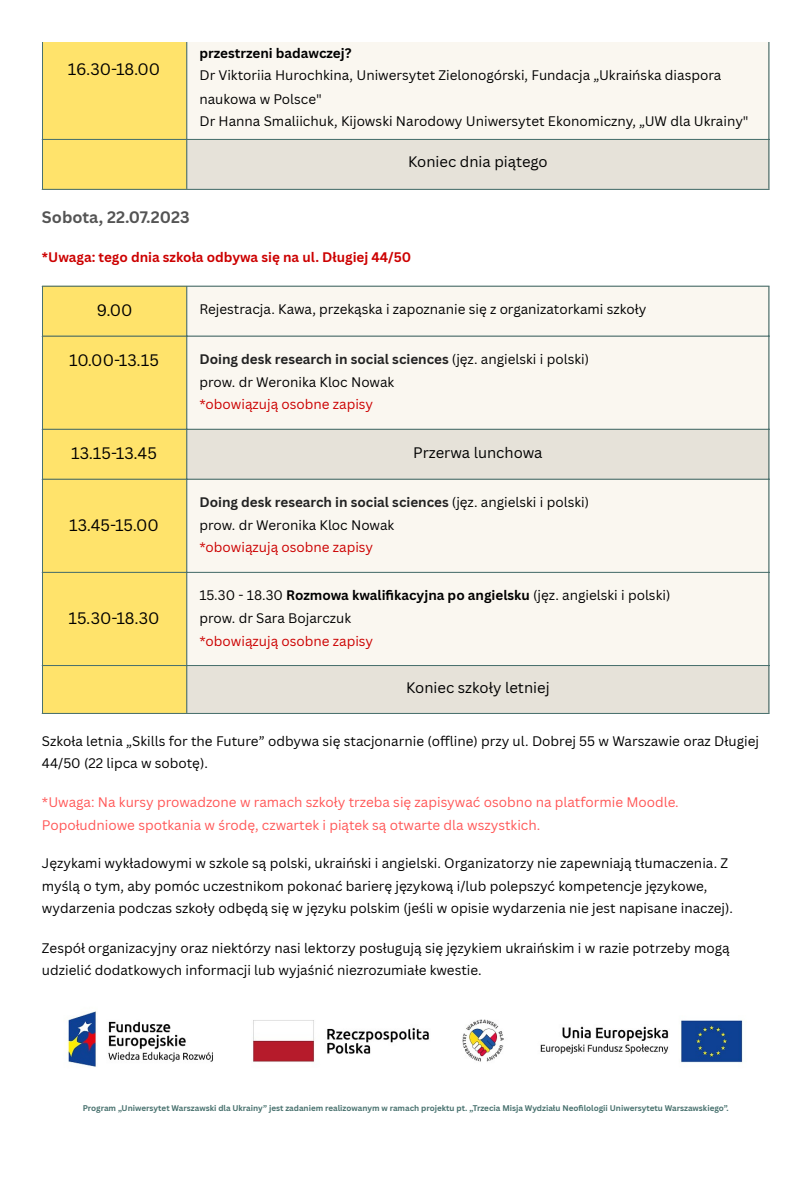
<style>
.page{position:relative;width:810px;height:1181px;background:#fff}
.page>*{position:absolute;margin:0;border:0;box-sizing:border-box;transform-origin:0 0}
.t1{font:16.2px "Canva Sans";color:#000}
.t2{font:700 16.2px "Canva Sans";color:#545454}
.t3{font:14.85px "Canva Sans";color:#000}
.t4{font:13.5px/22.8px "Canva Sans";color:#000}
.t5{font:13.5px/22.2px "Canva Sans";color:#ff5757}
.t6{font:700 13.5px "Canva Sans";color:#c00}
.t7{font:700 8.1px "Canva Sans";color:#48716e}
.s1{font-weight:700}
.s2{font-weight:700;color:#222}
.s3{color:#c00}
</style>
<div class="page">
<div style="left:43px;top:43px;width:143px;height:146px;background:#ffe36b"></div>
<svg style="left:187px;top:43px;width:581px;height:146px;fill:#faf7f0"></svg>
<hr style="left:42px;top:42px;width:1px;height:147px;background:#48716e">
<hr style="left:186px;top:42px;width:1px;height:147px;background:#48716e">
<hr style="left:768px;top:42px;width:1px;height:147px;background:#48716e">
<hr style="left:42px;top:42px;width:727px;height:1px;background:#48716e">
<hr style="left:42px;top:139px;width:727px;height:1px;background:#48716e">
<hr style="left:42px;top:189px;width:727px;height:1px;background:#48716e">
<div style="left:43px;top:287px;width:143px;height:426px;background:#ffe36b"></div>
<div style="left:187px;top:287px;width:581px;height:142px;background:#faf7f0"></div>
<svg style="left:187px;top:430px;width:581px;height:283px;fill:#faf7f0"></svg>
<hr style="left:42px;top:287px;width:1px;height:426px;background:#48716e">
<hr style="left:186px;top:287px;width:1px;height:426px;background:#48716e">
<hr style="left:768px;top:287px;width:1px;height:426px;background:#48716e">
<hr style="left:42px;top:286px;width:727px;height:1px;background:#48716e">
<hr style="left:42px;top:335px;width:727px;height:1px;background:#48716e">
<hr style="left:42px;top:429px;width:727px;height:1px;background:#48716e">
<hr style="left:42px;top:478px;width:727px;height:1px;background:#48716e">
<hr style="left:42px;top:572px;width:727px;height:1px;background:#48716e">
<hr style="left:42px;top:665px;width:727px;height:1px;background:#48716e">
<hr style="left:42px;top:713px;width:727px;height:1px;background:#48716e">
<img style="left:67px;top:1011px;width:676px;height:56px">
<p class="t1" style="left:68px;top:58px;width:94px">16.30-18.00</p>
<p class="t4" style="left:199px;top:42px;width:551px"><span class="s1">przestrzeni badawczej?<br></span>Dr Viktoriia Hurochkina, Uniwersytet Zielonogórski, Fundacja „Ukraińska diaspora naukowa w Polsce"<br>Dr Hanna Smaliichuk, Kijowski Narodowy Uniwersytet Ekonomiczny, „UW dla Ukrainy"</p>
<p class="t3" style="left:408px;top:151px;width:141px">Koniec dnia piątego</p>
<p class="t2" style="left:42px;top:206px;width:149px">Sobota, 22.07.2023</p>
<p class="t6" style="left:42px;top:248px;width:371px">*Uwaga: tego dnia szkoła odbywa się na ul. Długiej 44/50</p>
<p class="t1" style="left:97px;top:299px;width:37px">9.00</p>
<p class="t4" style="left:199px;top:297px;width:448px">Rejestracja. Kawa, przekąska i zapoznanie się z organizatorkami szkoły</p>
<p class="t1" style="left:69px;top:348px;width:91px">10.00-13.15</p>
<p class="t4" style="left:199px;top:347px;width:391px"><span class="s2">Doing desk research in social sciences</span> (jęz. angielski i polski) prow. dr Weronika Kloc Nowak<br><span class="s3">*obowiązują osobne zapisy</span></p>
<p class="t1" style="left:71px;top:442px;width:87px">13.15-13.45</p>
<p class="t3" style="left:413px;top:442px;width:131px">Przerwa lunchowa</p>
<p class="t1" style="left:69px;top:514px;width:91px">13.45-15.00</p>
<p class="t1" style="left:68px;top:607px;width:93px">15.30-18.30</p>
<p class="t4" style="left:199px;top:490px;width:391px"><span class="s2">Doing desk research in social sciences</span> (jęz. angielski i polski) prow. dr Weronika Kloc Nowak<br><span class="s3">*obowiązują osobne zapisy</span></p>
<p class="t4" style="left:199px;top:583px;width:472px">15.30 - 18.30 <span class="s1">Rozmowa kwalifi kacyjna po angielsku</span> (jęz. angielski i polski) prow. dr Sara Bojarczuk<br><span class="s3">*obowiązują osobne zapisy</span></p>
<p class="t3" style="left:406px;top:677px;width:145px">Koniec szkoły letniej</p>
<p class="t4" style="left:42px;top:729px;width:719px;line-height:22.2px">Szkoła letnia „Skills for the Future” odbywa się stacjonarnie (offline) przy ul. Dobrej 55 w Warszawie oraz Długiej<br>44/50 (22 lipca w sobotę).</p>
<p class="t5" style="left:42px;top:791px;width:638px">*Uwaga: Na kursy prowadzone w ramach szkoły trzeba się zapisywać osobno na platformie Moodle.<br>Popołudniowe spotkania w środę, czwartek i piątek są otwarte dla wszystkich.</p>
<p class="t4" style="left:42px;top:851px;width:693px">Językami wykładowymi w szkole są polski, ukraiński i angielski. Organizatorzy nie zapewniają tłumaczenia. Z myślą o tym, aby pomóc uczestnikom pokonać barierę językową i/lub polepszyć kompetencje językowe, wydarzenia podczas szkoły odbędą się w języku polskim (jeśli w opisie wydarzenia nie jest napisane inaczej).</p>
<p class="t4" style="left:42px;top:936px;width:689px;line-height:22.2px">Zespół organizacyjny oraz niektórzy nasi lektorzy posługują się językiem ukraińskim i w razie potrzeby mogą udzielić dodatkowych informacji lub wyjaśnić niezrozumiałe kwestie.</p>
<p class="t7" style="left:83px;top:1101px;width:648px">Program „Uniwersytet Warszawski dla Ukrainy” jest zadaniem realizowanym w ramach projektu pt. „Trzecia Misja Wydziału Neofi lologii Uniwersytetu Warszawskiego”.</p>
</div>
